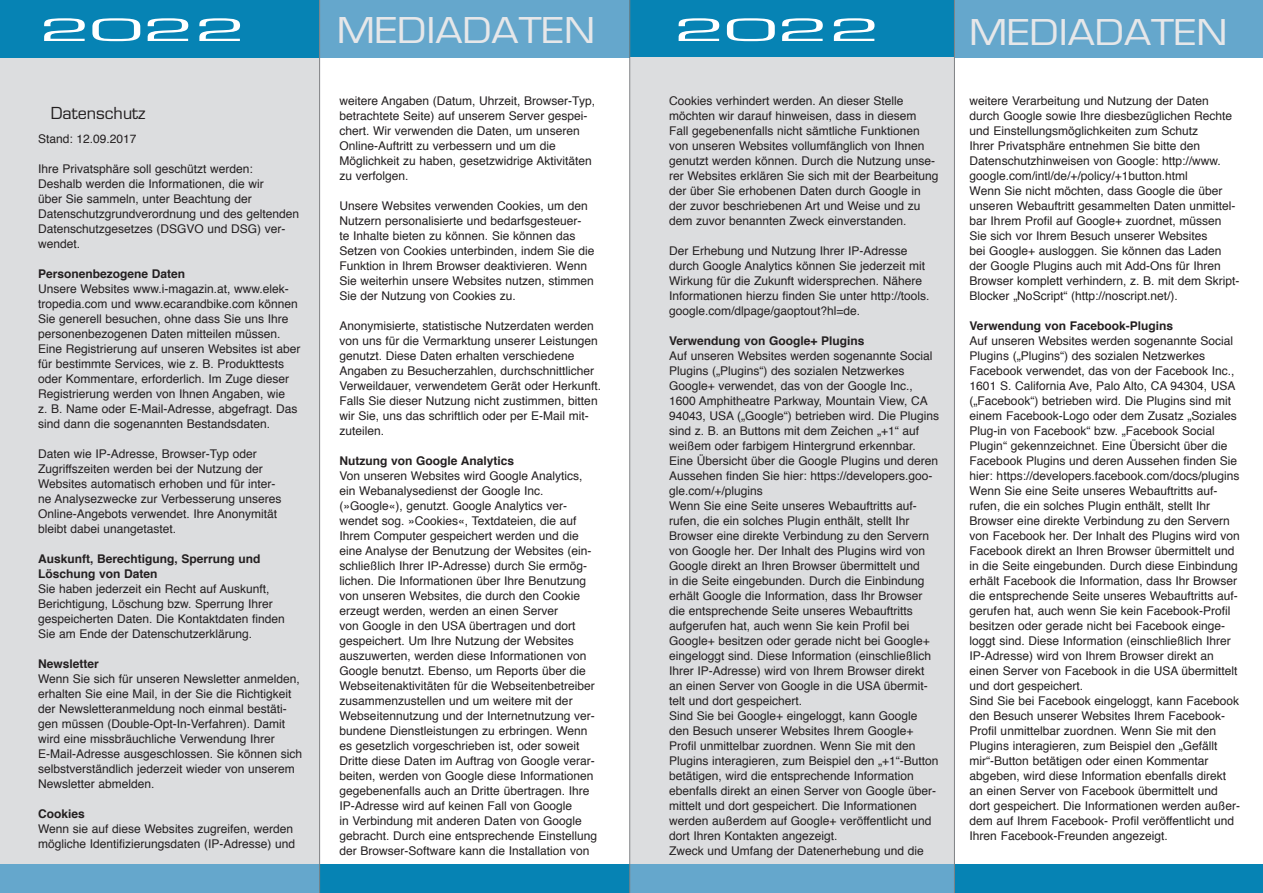
<style>
.page{position:relative;width:1263px;height:893px;background:#fff}
.page>*{position:absolute;margin:0;border:0;box-sizing:border-box;transform-origin:0 0}
.t1{font:34.65px "Eurostile";color:#e6e7e9;scale:1.14 1}
.t2{font:30px "Eurostile";color:#fff;scale:2.5 1}
.t3{font:16.2px "Eurostile";color:#231f20}
.t4{font:12px/15px "Helvetica";color:#231f20}
.t5{font:700 12px/15px "Helvetica";color:#231f20}
</style>
<div class="page">
<div style="left:0;top:57px;width:320px;height:820px;background:#dcdddf"></div>
<div style="left:0;top:0;width:320px;height:57px;background:#0683b4"></div>
<div style="left:320px;top:0;width:310px;height:57px;background:#65a7cc"></div>
<div style="left:0;top:864px;width:320px;height:29px;background:#65a7cc"></div>
<div style="left:320px;top:864px;width:310px;height:29px;background:#0683b4"></div>
<div style="left:630px;top:0;width:324px;height:57px;background:#0683b4"></div>
<div style="left:954px;top:0;width:309px;height:57px;background:#65a7cc"></div>
<div style="left:630px;top:57px;width:324px;height:820px;background:#dcdddf"></div>
<div style="left:630px;top:864px;width:324px;height:29px;background:#65a7cc"></div>
<div style="left:954px;top:864px;width:309px;height:29px;background:#0683b4"></div>
<hr style="left:629px;top:0;width:1px;height:893px;background:#808285">
<hr style="left:319px;top:0;width:1px;height:893px;background:#808285">
<hr style="left:954px;top:0;width:1px;height:893px;background:#808285">
<h2 class="t2" style="left:39px;top:12px;width:84px">2022</h2>
<h1 class="t1" style="left:337px;top:10px;width:228px">MEDIADATEN</h1>
<h2 class="t2" style="left:673px;top:12px;width:84px">2022</h2>
<h1 class="t1" style="left:969px;top:11px;width:228px">MEDIADATEN</h1>
<h3 class="t3" style="left:51px;top:103px;width:96px">Datenschutz</h3>
<p class="t4" style="left:38px;top:132px;width:100px">Stand: 12.09.2017</p>
<p class="t4" style="left:38px;top:162px;width:263px">Ihre Privatsphäre soll geschützt werden:<br>Deshalb werden die Informationen, die wir<br>über Sie sammeln, unter Beachtung der Datenschutzgrundverordnung und des geltenden Datenschutzgesetzes (DSGVO und DSG) ver&shy;wendet.</p>
<p class="t5" style="left:38px;top:266px;width:149px">Personenbezogene Daten</p>
<p class="t4" style="left:38px;top:282px;width:264px">Unsere Websites www.i-magazin.at, www.elek&shy;tropedia.com und www.ecarandbike.com können Sie generell besuchen, ohne dass Sie uns Ihre personenbezogenen Daten mitteilen müssen.<br>Eine Registrierung auf unseren Websites ist aber für bestimmte Services, wie z. B. Produkttests oder Kommentare, erforderlich. Im Zuge dieser Registrierung werden von Ihnen Angaben, wie<br>z. B. Name oder E-Mail-Adresse, abgefragt. Das sind dann die sogenannten Bestandsdaten.</p>
<p class="t4" style="left:38px;top:447px;width:245px">Daten wie IP-Adresse, Browser-Typ oder Zugriffszeiten werden bei der Nutzung der Websites automatisch erhoben und für inter&shy;ne Analysezwecke zur Verbesserung unseres Online-Angebots verwendet. Ihre Anonymität bleibt dabei unangetastet.</p>
<p class="t5" style="left:38px;top:551px;width:224px">Auskunft, Berechtigung, Sperrung und<br>Löschung von Daten</p>
<p class="t4" style="left:38px;top:582px;width:248px">Sie haben jederzeit ein Recht auf Auskunft, Berichtigung, Löschung bzw. Sperrung Ihrer gespeicherten Daten. Die Kontaktdaten finden Sie am Ende der Datenschutzerklärung.</p>
<p class="t5" style="left:38px;top:656px;width:62px">Newsletter</p>
<p class="t4" style="left:38px;top:672px;width:266px">Wenn Sie sich für unseren Newsletter anmelden, erhalten Sie eine Mail, in der Sie die Richtigkeit der Newsletteranmeldung noch einmal bestäti&shy;gen müssen (Double-Opt-In-Verfahren). Damit wird eine missbräuchliche Verwendung Ihrer E-Mail-Adresse ausgeschlossen. Sie können sich selbstverständlich jederzeit wieder von unserem Newsletter abmelden.</p>
<p class="t5" style="left:38px;top:806px;width:48px">Cookies</p>
<p class="t4" style="left:38px;top:822px;width:259px">Wenn sie auf diese Websites zugreifen, werden mögliche Identifizierungsdaten (IP-Adresse) und</p>
<p class="t4" style="left:339px;top:93px;width:257px">weitere Angaben (Datum, Uhrzeit, Browser-Typ, betrachtete Seite) auf unserem Server gespei&shy;chert. Wir verwenden die Daten, um unseren Online-Auftritt zu verbessern und um die Möglichkeit zu haben, gesetzwidrige Aktivitäten zu verfolgen.</p>
<p class="t4" style="left:339px;top:198px;width:256px">Unsere Websites verwenden Cookies, um den Nutzern personalisierte und bedarfsgesteuer-<br>te Inhalte bieten zu können. Sie können das Setzen von Cookies unterbinden, indem Sie die Funktion in Ihrem Browser deaktivieren. Wenn Sie weiterhin unsere Websites nutzen, stimmen Sie der Nutzung von Cookies zu.</p>
<p class="t4" style="left:339px;top:318px;width:263px">Anonymisierte, statistische Nutzerdaten werden von uns für die Vermarktung unserer Leistungen genutzt. Diese Daten erhalten verschiedene Angaben zu Besucherzahlen, durchschnittlicher Verweildauer, verwendetem Gerät oder Herkunft.<br>Falls Sie dieser Nutzung nicht zustimmen, bitten wir Sie, uns das schriftlich oder per E-Mail mit&shy;zuteilen.</p>
<p class="t5" style="left:339px;top:453px;width:176px">Nutzung von Google Analytics</p>
<p class="t4" style="left:339px;top:468px;width:259px">Von unseren Websites wird Google Analytics, ein Webanalysedienst der Google Inc. (»Google«), genutzt. Google Analytics ver&shy;wendet sog. »Cookies«, Textdateien, die auf Ihrem Computer gespeichert werden und die eine Analyse der Benutzung der Websites (ein&shy;schließlich Ihrer IP-Adresse) durch Sie ermög&shy;lichen. Die Informationen über Ihre Benutzung von unseren Websites, die durch den Cookie erzeugt werden, werden an einen Server<br>von Google in den USA übertragen und dort gespeichert. Um Ihre Nutzung der Websites auszuwerten, werden diese Informationen von Google benutzt. Ebenso, um Reports über die Webseitenaktivitäten für die Webseitenbetreiber zusammenzustellen und um weitere mit der Webseitennutzung und der Internetnutzung ver&shy;bundene Dienstleistungen zu erbringen. Wenn es gesetzlich vorgeschrieben ist, oder soweit Dritte diese Daten im Auftrag von Google verar&shy;beiten, werden von Google diese Informationen gegebenenfalls auch an Dritte übertragen. Ihre IP-Adresse wird auf keinen Fall von Google<br>in Verbindung mit anderen Daten von Google gebracht. Durch eine entsprechende Einstellung der Browser-Software kann die Installation von</p>
<p class="t4" style="left:669px;top:93px;width:271px">Cookies verhindert werden. An dieser Stelle möchten wir darauf hinweisen, dass in diesem Fall gegebenenfalls nicht sämtliche Funktionen von unseren Websites vollumfänglich von Ihnen genutzt werden können. Durch die Nutzung unse&shy;rer Websites erklären Sie sich mit der Bearbeitung der über Sie erhobenen Daten durch Google in der zuvor beschriebenen Art und Weise und zu dem zuvor benannten Zweck einverstanden.</p>
<p class="t4" style="left:669px;top:243px;width:262px">Der Erhebung und Nutzung Ihrer IP-Adresse durch Google Analytics können Sie jederzeit mit Wirkung für die Zukunft widersprechen. Nähere Informationen hierzu finden Sie unter http://tools. google.com/dlpage/gaoptout?hl=de.</p>
<p class="t5" style="left:669px;top:333px;width:197px">Verwendung von Google+ Plugins</p>
<p class="t4" style="left:669px;top:348px;width:272px">Auf unseren Websites werden sogenannte Social Plugins („Plugins“) des sozialen Netzwerkes Google+ verwendet, das von der Google Inc., 1600 Amphitheatre Parkway, Mountain View, CA 94043, USA („Google“) betrieben wird. Die Plugins sind z. B. an Buttons mit dem Zeichen „+1“ auf weißem oder farbigem Hintergrund erkennbar.<br>Eine Übersicht über die Google Plugins und deren Aussehen finden Sie hier: https://developers.goo&shy;gle.com/+/plugins<br>Wenn Sie eine Seite unseres Webauftritts auf&shy;rufen, die ein solches Plugin enthält, stellt Ihr Browser eine direkte Verbindung zu den Servern von Google her. Der Inhalt des Plugins wird von Google direkt an Ihren Browser übermittelt und<br>in die Seite eingebunden. Durch die Einbindung erhält Google die Information, dass Ihr Browser die entsprechende Seite unseres Webauftritts aufgerufen hat, auch wenn Sie kein Profil bei Google+ besitzen oder gerade nicht bei Google+ eingeloggt sind. Diese Information (einschließlich Ihrer IP-Adresse) wird von Ihrem Browser direkt an einen Server von Google in die USA übermit&shy;telt und dort gespeichert.<br>Sind Sie bei Google+ eingeloggt, kann Google den Besuch unserer Websites Ihrem Google+ Profil unmittelbar zuordnen. Wenn Sie mit den Plugins interagieren, zum Beispiel den „+1“-Button betätigen, wird die entsprechende Information ebenfalls direkt an einen Server von Google über&shy;mittelt und dort gespeichert. Die Informationen werden außerdem auf Google+ veröffentlicht und dort Ihren Kontakten angezeigt.<br>Zweck und Umfang der Datenerhebung und die</p>
<p class="t4" style="left:970px;top:93px;width:271px">weitere Verarbeitung und Nutzung der Daten durch Google sowie Ihre diesbezüglichen Rechte und Einstellungsmöglichkeiten zum Schutz<br>Ihrer Privatsphäre entnehmen Sie bitte den Datenschutzhinweisen von Google: http://www. google.com/intl/de/+/policy/+1button.html<br>Wenn Sie nicht möchten, dass Google die über unseren Webauftritt gesammelten Daten unmittel&shy;bar Ihrem Profil auf Google+ zuordnet, müssen Sie sich vor Ihrem Besuch unserer Websites<br>bei Google+ ausloggen. Sie können das Laden der Google Plugins auch mit Add-Ons für Ihren Browser komplett verhindern, z. B. mit dem Skript-Blocker „NoScript“ (http://noscript.net/).</p>
<p class="t5" style="left:970px;top:318px;width:205px">Verwendung von Facebook-Plugins</p>
<p class="t4" style="left:970px;top:333px;width:272px">Auf unseren Websites werden sogenannte Social Plugins („Plugins“) des sozialen Netzwerkes Facebook verwendet, das von der Facebook Inc., 1601 S. California Ave, Palo Alto, CA 94304, USA („Facebook“) betrieben wird. Die Plugins sind mit einem Facebook-Logo oder dem Zusatz „Soziales Plug-in von Facebook“ bzw. „Facebook Social Plugin“ gekennzeichnet. Eine Übersicht über die Facebook Plugins und deren Aussehen finden Sie hier: https://developers.facebook.com/docs/plugins Wenn Sie eine Seite unseres Webauftritts auf&shy;rufen, die ein solches Plugin enthält, stellt Ihr Browser eine direkte Verbindung zu den Servern von Facebook her. Der Inhalt des Plugins wird von Facebook direkt an Ihren Browser übermittelt und in die Seite eingebunden. Durch diese Einbindung erhält Facebook die Information, dass Ihr Browser die entsprechende Seite unseres Webauftritts auf&shy;gerufen hat, auch wenn Sie kein Facebook-Profil besitzen oder gerade nicht bei Facebook einge&shy;loggt sind. Diese Information (einschließlich Ihrer IP-Adresse) wird von Ihrem Browser direkt an einen Server von Facebook in die USA übermittelt und dort gespeichert.<br>Sind Sie bei Facebook eingeloggt, kann Facebook den Besuch unserer Websites Ihrem Facebook-Profil unmittelbar zuordnen. Wenn Sie mit den Plugins interagieren, zum Beispiel den „Gefällt mir“-Button betätigen oder einen Kommentar abgeben, wird diese Information ebenfalls direkt an einen Server von Facebook übermittelt und dort gespeichert. Die Informationen werden außer&shy;dem auf Ihrem Facebook- Profil veröffentlicht und Ihren Facebook-Freunden angezeigt.</p>
</div>
